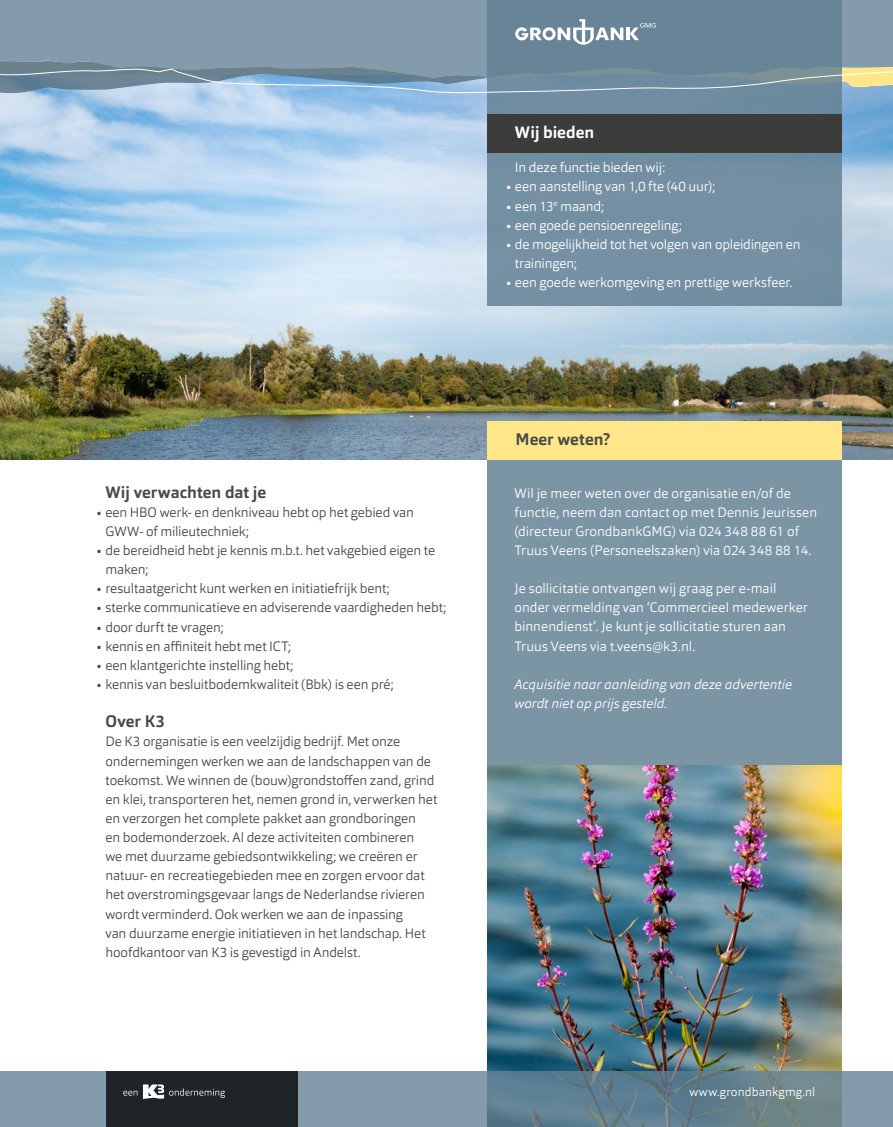
<style>
.page{position:relative;width:893px;height:1127px;background:#fff}
.page>*{position:absolute;margin:0;border:0;box-sizing:border-box;transform-origin:0 0}
.t1{font:700 16.5px "Orgon";color:#4a4a49}
.t2{font:700 16.5px "Orgon";color:#fff}
.t3{font:300 13.5px/19.2px "Orgon";letter-spacing:-.01em;color:#4a4a49}
.t4{font:300 13.5px/19.2px "Orgon";letter-spacing:.005em;color:#fff}
.t5{font:italic 300 13.5px/19.2px "Orgon";color:#fff}
.t6{font:300 13.5px "Orgon";letter-spacing:-.015em;color:#fff}
.t7{font:300 12px "Orgon";letter-spacing:.015em;color:#fff}
</style>
<div class="page">
<div style="left:488px;top:421px;width:354px;height:706px;background:#7b95a5"></div>
<img style="left:488px;top:765px;width:354px;height:306px">
<img style="left:0;top:95px;width:893px;height:364px">
<div style="left:0;top:0;width:893px;height:59px;background:#839baa"></div>
<svg style="left:0;top:1071px;width:893px;height:56px;background:#728d9b"></svg>
<div style="left:106px;top:1071px;width:192px;height:56px;background:#1e2427"></div>
<svg style="left:123px;top:1090px;width:14px;height:5px"></svg>
<svg style="left:143px;top:1084px;width:82px;height:15px"></svg>
<div style="left:488px;top:0;width:354px;height:306px;background:#728fa1"></div>
<hr style="left:626px;top:28px;width:4px;height:12px;background:#fff">
<svg style="left:515px;top:19px;width:108px;height:26px"></svg>
<svg style="left:630px;top:23px;width:26px;height:17px"></svg>
<div style="left:488px;top:115px;width:354px;height:38px;background:#3c3c3b"></div>
<div style="left:488px;top:421px;width:354px;height:38px;background:#ffe789"></div>
<svg style="left:0;top:59px;width:893px;height:36px"></svg>
<p class="t1" style="left:105px;top:481px;width:162px">Wij verwachten dat je</p>
<p class="t3" style="left:105px;top:502px;width:310px;text-indent:-9px">• een HBO werk- en denkniveau hebt op het gebied van<br>GWW- of milieutechniek;</p>
<p class="t3" style="left:105px;top:541px;width:331px;text-indent:-9px">• de bereidheid hebt je kennis m.b.t. het vakgebied eigen te maken;</p>
<p class="t3" style="left:97px;top:579px;width:294px">• resultaatgericht kunt werken en initiatiefrijk bent;</p>
<p class="t3" style="left:97px;top:598px;width:351px">• sterke communicatieve en adviserende vaardigheden hebt;</p>
<p class="t3" style="left:97px;top:617px;width:128px">• door durft te vragen;</p>
<p class="t3" style="left:97px;top:636px;width:195px">• kennis en affiniteit hebt met ICT;</p>
<p class="t3" style="left:97px;top:655px;width:198px">• een klantgerichte instelling hebt;</p>
<p class="t3" style="left:97px;top:674px;width:298px">• kennis van besluitbodemkwaliteit (Bbk) is een pré;</p>
<p class="t1" style="left:105px;top:711px;width:61px">Over K3</p>
<p class="t3" style="left:105px;top:732px;width:333px">De K3 organisatie is een veelzijdig bedrijf. Met onze ondernemingen werken we aan de landschappen van de toekomst. We winnen de (bouw)grondstoffen zand, grind en klei, transporteren het, nemen grond in, verwerken het en verzorgen het complete pakket aan grondboringen<br>en bodemonderzoek. Al deze activiteiten combineren<br>we met duurzame gebiedsontwikkeling; we creëren er natuur- en recreatiegebieden mee en zorgen ervoor dat het overstromingsgevaar langs de Nederlandse rivieren wordt verminderd. Ook werken we aan de inpassing<br>van duurzame energie initiatieven in het landschap. Het hoofdkantoor van K3 is gevestigd in Andelst.</p>
<p class="t2" style="left:515px;top:122px;width:81px">Wij bieden</p>
<p class="t4" style="left:515px;top:158px;width:152px">In deze functie bieden wij:</p>
<p class="t4" style="left:506px;top:177px;width:210px">• een aanstelling van 1,0 fte (40 uur);</p>
<p class="t6" style="left:506px;top:197px;width:99px">• een 13<sup>e</sup> maand;</p>
<p class="t4" style="left:506px;top:215px;width:177px">• een goede pensioenregeling;</p>
<p class="t4" style="left:515px;top:234px;width:287px;text-indent:-9px">• de mogelijkheid tot het volgen van opleidingen en trainingen;</p>
<p class="t4" style="left:506px;top:273px;width:288px">• een goede werkomgeving en prettige werksfeer.</p>
<p class="t1" style="left:516px;top:428px;width:96px">Meer weten?</p>
<p class="t4" style="left:514px;top:483px;width:304px">Wil je meer weten over de organisatie en/of de functie, neem dan contact op met Dennis Jeurissen (directeur GrondbankGMG) via 024 348 88 61 of Truus Veens (Personeelszaken) via 024 348 88 14.</p>
<p class="t4" style="left:514px;top:579px;width:295px">Je sollicitatie ontvangen wij graag per e-mail onder vermelding van ‘Commercieel medewerker binnendienst’. Je kunt je sollicitatie sturen aan Truus Veens via t.veens@k3.nl.</p>
<p class="t5" style="left:514px;top:674px;width:279px">Acquisitie naar aanleiding van deze advertentie wordt niet op prijs gesteld.</p>
<p class="t7" style="left:689px;top:1084px;width:127px">www.grondbankgmg.nl</p>
</div>
